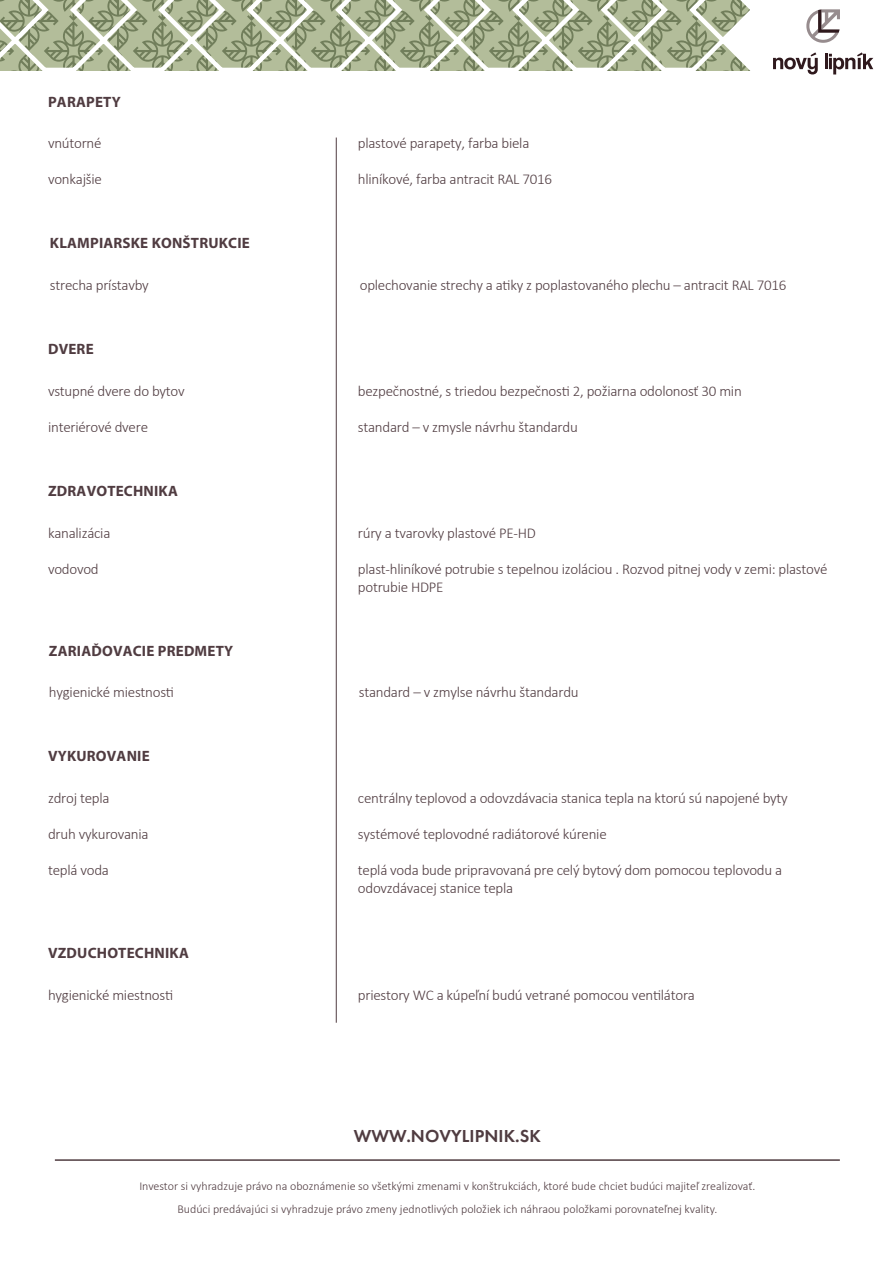
<style>
.page{position:relative;width:893px;height:1263px;background:#fff}
.page>*{position:absolute;margin:0;border:0;box-sizing:border-box;transform-origin:0 0}
.t1{font:600 18px "Futura PT";letter-spacing:.005em;color:#503c41}
.t2{font:300 15px/18px "Calibri";letter-spacing:-.015em;color:#503c41}
.t3{font:700 15px "Myriad Pro";letter-spacing:.015em;color:#503c41}
.t4{font:300 12px/22.5px "Calibri";color:#503c41;text-align:center}
</style>
<div class="page">
<svg style="left:0;top:0;width:723px;height:71px;background:#adb699"></svg>
<svg style="left:723px;top:0;width:150px;height:75px"></svg>
<hr style="left:55px;top:1159px;width:785px;height:2px;background:#503c41">
<hr style="left:336px;top:138px;width:1px;height:885px;background:#503c41">
<p class="t3" style="left:48px;top:92px;width:74px">PARAPETY</p>
<p class="t2" style="left:48px;top:134px;width:55px">vnútorné</p>
<p class="t2" style="left:48px;top:170px;width:55px">vonkajšie</p>
<p class="t3" style="left:50px;top:233px;width:201px">KLAMPIARSKE KONŠTRUKCIE</p>
<p class="t2" style="left:358px;top:134px;width:173px">plastové parapety, farba biela</p>
<p class="t2" style="left:358px;top:170px;width:196px">hliníkové, farba antracit RAL 7016</p>
<p class="t2" style="left:50px;top:275px;width:100px">strecha prístavby</p>
<p class="t2" style="left:360px;top:275px;width:428px">oplechovanie strechy a atiky z poplastovaného plechu – antracit RAL 7016</p>
<p class="t3" style="left:48px;top:339px;width:47px">DVERE</p>
<p class="t2" style="left:48px;top:381px;width:138px">vstupné dvere do bytov</p>
<p class="t2" style="left:48px;top:417px;width:102px">interiérové dvere</p>
<p class="t3" style="left:48px;top:481px;width:131px">ZDRAVOTECHNIKA</p>
<p class="t2" style="left:48px;top:524px;width:64px">kanalizácia</p>
<p class="t2" style="left:48px;top:560px;width:52px">vodovod</p>
<p class="t3" style="left:49px;top:641px;width:186px">ZARIAĎOVACIE PREDMETY</p>
<p class="t2" style="left:358px;top:381px;width:385px">bezpečnostné, s triedou bezpečnosti 2, požiarna odolonosť 30 min</p>
<p class="t2" style="left:358px;top:417px;width:221px">standard – v zmysle návrhu štandardu</p>
<p class="t2" style="left:358px;top:524px;width:180px">rúry a tvarovky plastové PE-HD</p>
<p class="t2" style="left:358px;top:560px;width:471px">plast-hliníkové potrubie s tepelnou izoláciou . Rozvod pitnej vody v zemi: plastové potrubie HDPE</p>
<p class="t2" style="left:49px;top:683px;width:127px">hygienické miestnosti</p>
<p class="t2" style="left:359px;top:683px;width:221px">standard – v zmylse návrhu štandardu</p>
<p class="t3" style="left:48px;top:746px;width:103px">VYKUROVANIE</p>
<p class="t2" style="left:48px;top:788px;width:63px">zdroj tepla</p>
<p class="t2" style="left:48px;top:824px;width:102px">druh vykurovania</p>
<p class="t2" style="left:48px;top:860px;width:62px">teplá voda</p>
<p class="t3" style="left:48px;top:943px;width:142px">VZDUCHOTECHNIKA</p>
<p class="t2" style="left:358px;top:788px;width:431px">centrálny teplovod a odovzdávacia stanica tepla na ktorú sú napojené byty</p>
<p class="t2" style="left:358px;top:824px;width:250px">systémové teplovodné radiátorové kúrenie</p>
<p class="t2" style="left:358px;top:860px;width:426px">teplá voda bude pripravovaná pre celý bytový dom pomocou teplovodu a odovzdávacej stanice tepla</p>
<p class="t2" style="left:48px;top:986px;width:127px">hygienické miestnosti</p>
<p class="t2" style="left:358px;top:986px;width:339px">priestory WC a kúpeľní budú vetrané pomocou ventilátora</p>
<p class="t1" style="left:354px;top:1124px;width:189px">WWW.NOVYLIPNIK.SK</p>
<p class="t4" style="left:139px;top:1175px;width:618px">Investor si vyhradzuje právo na oboznámenie so všetkými zmenami v konštrukciách, ktoré bude chciet budúci majiteľ zrealizovať.<br>Budúci predávajúci si vyhradzuje právo zmeny jednotlivých položiek ich náhraou položkami porovnateľnej kvality.</p>
</div>
